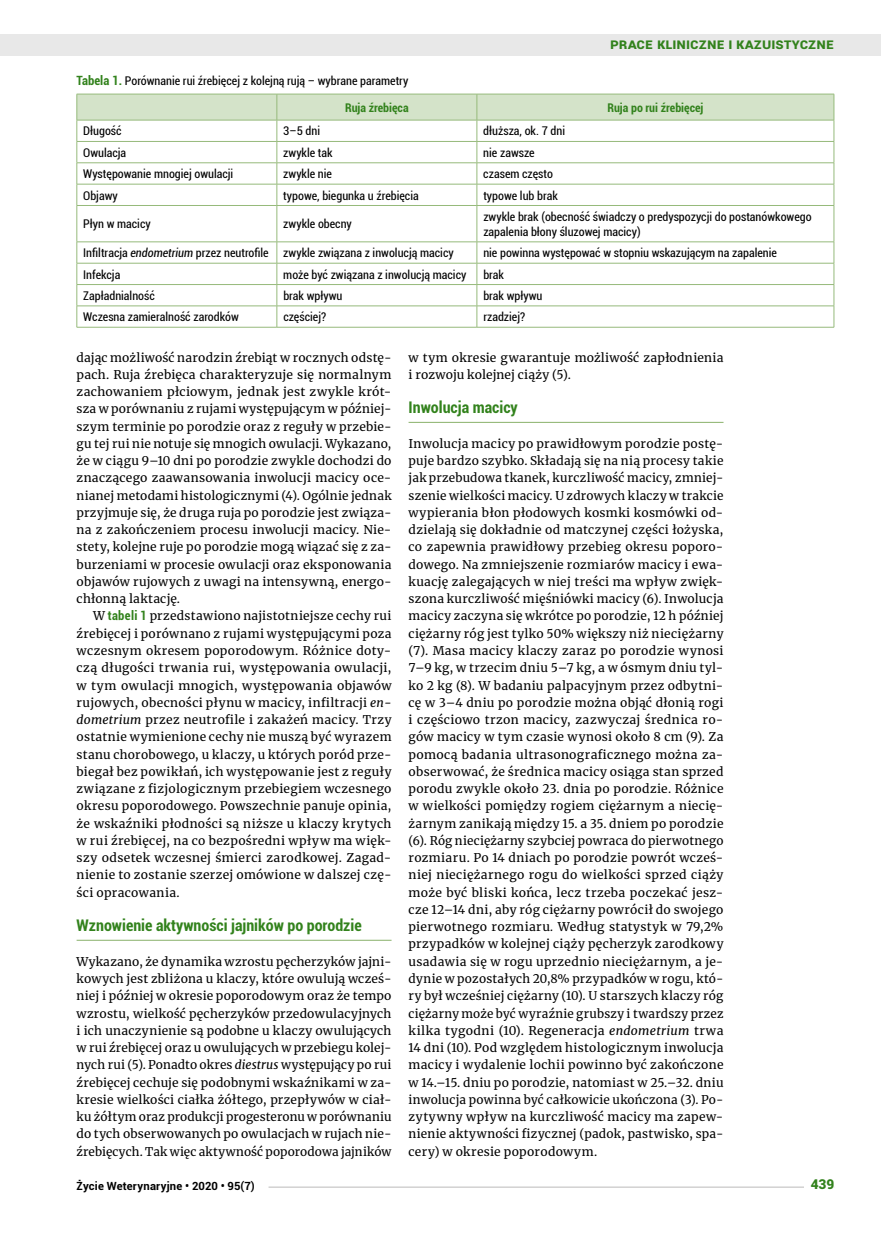
<style>
.page{position:relative;width:881px;height:1234px;background:#fff}
.page>*{position:absolute;margin:0;border:0;box-sizing:border-box;transform-origin:0 0}
.t1{font:700 condensed 16.05px "Roboto";color:#32821c}
.t2{font:700 15px "Roboto";color:#32821c}
.t3{font:900 13.5px "Roboto";color:#32821c}
.t4{font:12px/17.2px "Merriweather";letter-spacing:.02em;color:#000;text-align:justify}
.t5{font:condensed 12px/26.2px "Roboto";color:#000;text-align:right}
.t6{font:700 condensed 12px "Roboto";color:#32821c}
.t7{font:700 11.25px "Roboto";letter-spacing:.02em;color:#000}
.s1{font-weight:700;font-size:12.75px;color:#32821c}
.s2{font-weight:700;color:#32821c}
.s3{font-style:italic}
.s4{font-family:"Roboto";font-weight:700;font-stretch:condensed;font-size:12.75px;color:#32821c}
</style>
<div class="page">
<hr style="left:77px;top:939px;width:314px;height:1px;background:#96ba7b">
<hr style="left:408px;top:422px;width:315px;height:1px;background:#96ba7b">
<svg style="left:78px;top:206px;width:755px;height:121px"></svg>
<hr style="left:77px;top:205px;width:200px;height:1px;background:#96ba7b">
<hr style="left:277px;top:205px;width:199px;height:1px;background:#96ba7b">
<hr style="left:276px;top:206px;width:1px;height:35px;background:#96ba7b">
<hr style="left:476px;top:205px;width:357px;height:1px;background:#96ba7b">
<hr style="left:476px;top:206px;width:1px;height:35px;background:#96ba7b">
<hr style="left:77px;top:241px;width:200px;height:1px;background:#96ba7b">
<hr style="left:277px;top:241px;width:199px;height:1px;background:#96ba7b">
<hr style="left:476px;top:241px;width:357px;height:1px;background:#96ba7b">
<hr style="left:77px;top:263px;width:200px;height:1px;background:#96ba7b">
<hr style="left:277px;top:263px;width:199px;height:1px;background:#96ba7b">
<hr style="left:476px;top:263px;width:357px;height:1px;background:#96ba7b">
<hr style="left:77px;top:284px;width:200px;height:1px;background:#96ba7b">
<hr style="left:277px;top:284px;width:199px;height:1px;background:#96ba7b">
<hr style="left:476px;top:284px;width:357px;height:1px;background:#96ba7b">
<hr style="left:77px;top:305px;width:200px;height:1px;background:#96ba7b">
<hr style="left:277px;top:305px;width:199px;height:1px;background:#96ba7b">
<svg style="left:276px;top:242px;width:1px;height:85px"></svg>
<hr style="left:476px;top:305px;width:357px;height:1px;background:#96ba7b">
<svg style="left:476px;top:242px;width:1px;height:85px"></svg>
<hr style="left:77px;top:206px;width:1px;height:35px;background:#96ba7b">
<hr style="left:833px;top:206px;width:1px;height:35px;background:#96ba7b">
<svg style="left:77px;top:242px;width:1px;height:85px"></svg>
<svg style="left:833px;top:242px;width:1px;height:85px"></svg>
<hr style="left:77px;top:327px;width:200px;height:1px;background:#96ba7b">
<hr style="left:277px;top:327px;width:199px;height:1px;background:#96ba7b">
<hr style="left:476px;top:327px;width:357px;height:1px;background:#96ba7b">
<svg style="left:77px;top:94px;width:757px;height:111px"></svg>
<hr style="left:77px;top:120px;width:200px;height:1px;background:#96ba7b">
<hr style="left:277px;top:120px;width:199px;height:1px;background:#96ba7b">
<hr style="left:476px;top:120px;width:357px;height:1px;background:#96ba7b">
<div style="left:0;top:35px;width:880px;height:21px;background:#e8e8e8"></div>
<hr style="left:268px;top:1186px;width:565px;height:1px;background:#d2d1d1">
<div style="left:804px;top:1178px;width:29px;height:15px;background:#fff"></div>
<p class="t5" style="left:77px;top:67px;width:333px"><span class="s1">Tabela 1.</span> Porównanie rui źrebięcej z kolejną rują – wybrane parametry<br><span class="s2">Ruja źrebięca</span></p>
<p class="t2" style="left:610px;top:33px;width:225px">Prace kliniczne i kazuistyczne</p>
<p class="t6" style="left:607px;top:99px;width:97px">Ruja po rui źrebięcej</p>
<p class="t5" style="left:83px;top:118px;width:40px">Długość</p>
<p class="t5" style="left:283px;top:118px;width:38px">3–5 dni</p>
<p class="t5" style="left:483px;top:118px;width:83px">dłuższa, ok. 7 dni</p>
<p class="t5" style="left:83px;top:139px;width:45px">Owulacja</p>
<p class="t5" style="left:283px;top:139px;width:51px">zwykle tak</p>
<p class="t5" style="left:483px;top:139px;width:53px">nie zawsze</p>
<p class="t5" style="left:83px;top:160px;width:151px">Występowanie mnogiej owulacji</p>
<p class="t5" style="left:283px;top:160px;width:50px">zwykle nie</p>
<p class="t5" style="left:483px;top:160px;width:71px">czasem często</p>
<p class="t5" style="left:83px;top:182px;width:36px">Objawy</p>
<p class="t5" style="left:283px;top:182px;width:137px">typowe, biegunka u źrebięcia</p>
<p class="t5" style="left:483px;top:182px;width:76px">typowe lub brak</p>
<p class="t5" style="left:83px;top:210px;width:69px">Płyn w macicy</p>
<p class="t5" style="left:283px;top:210px;width:70px">zwykle obecny</p>
<p class="t5" style="left:483px;top:209px;width:330px;line-height:15px;text-align:left">zwykle brak (obecność świadczy o predyspozycji do postanówkowego zapalenia błony śluzowej macicy)</p>
<p class="t5" style="left:83px;top:239px;width:372px">Infiltracja <span class="s3">endometrium</span> przez neutrofile zwykle związana z inwolucją macicy</p>
<p class="t5" style="left:483px;top:239px;width:295px">nie powinna występować w stopniu wskazującym na zapalenie</p>
<p class="t5" style="left:83px;top:261px;width:39px">Infekcja</p>
<p class="t5" style="left:283px;top:261px;width:184px">może być związana z inwolucją macicy</p>
<p class="t5" style="left:483px;top:261px;width:22px">brak</p>
<p class="t5" style="left:83px;top:282px;width:73px">Zapładnialność</p>
<p class="t5" style="left:283px;top:282px;width:61px">brak wpływu</p>
<p class="t5" style="left:483px;top:282px;width:61px">brak wpływu</p>
<p class="t5" style="left:83px;top:303px;width:157px">Wczesna zamieralność zarodków</p>
<p class="t5" style="left:283px;top:303px;width:44px">częściej?</p>
<p class="t5" style="left:483px;top:303px;width:43px">rzadziej?</p>
<p class="t4" style="left:77px;top:348px;width:316px">dając możliwość narodzin źrebiąt w rocznych odstę&shy;pach. Ruja źrebięca charakteryzuje się normalnym zachowaniem płciowym, jednak jest zwykle krót&shy;sza w porównaniu z rujami występującym w później&shy;szym terminie po porodzie oraz z reguły w przebie&shy;gu tej rui nie notuje się mnogich owulacji. Wykazano, że w ciągu 9–10 dni po porodzie zwykle dochodzi do znaczącego zaawansowania inwolucji macicy oce&shy;nianej metodami histologicznymi (4). Ogólnie jednak przyjmuje się, że druga ruja po porodzie jest związa&shy;na z zakończeniem procesu inwolucji macicy. Nie&shy;stety, kolejne ruje po porodzie mogą wiązać się z za&shy;burzeniami w procesie owulacji oraz eksponowania objawów rujowych z uwagi na intensywną, energo&shy;chłonną laktację.</p>
<p class="t4" style="left:77px;top:607px;width:316px;text-indent:16px">W <span class="s4">tabeli 1</span> przedstawiono najistotniejsze cechy rui źrebięcej i porównano z rujami występującymi poza wczesnym okresem poporodowym. Różnice doty&shy;czą długości trwania rui, występowania owulacji, w tym owulacji mnogich, występowania objawów rujowych, obecności płynu w macicy, infiltracji <span class="s3">en&shy;dometrium</span> przez neutrofile i zakażeń macicy. Trzy ostatnie wymienione cechy nie muszą być wyrazem stanu chorobowego, u klaczy, u których poród prze&shy;biegał bez powikłań, ich występowanie jest z reguły związane z fizjologicznym przebiegiem wczesnego okresu poporodowego. Powszechnie panuje opinia, że wskaźniki płodności są niższe u klaczy krytych w rui źrebięcej, na co bezpośredni wpływ ma więk&shy;szy odsetek wczesnej śmierci zarodkowej. Zagad&shy;nienie to zostanie szerzej omówione w dalszej czę&shy;ści opracowania.</p>
<h1 class="t1" style="left:77px;top:914px;width:286px">Wznowienie aktywności jajników po porodzie</h1>
<p class="t4" style="left:77px;top:952px;width:316px">Wykazano, że dynamika wzrostu pęcherzyków jajni&shy;kowych jest zbliżona u klaczy, które owulują wcześ&shy;niej i później w okresie poporodowym oraz że tempo wzrostu, wielkość pęcherzyków przedowulacyjnych i ich unaczynienie są podobne u klaczy owulujących w rui źrebięcej oraz u owulujących w przebiegu kolej&shy;nych rui (5). Ponadto okres <span class="s3">diestrus</span> występujący po rui źrebięcej cechuje się podobnymi wskaźnikami w za&shy;kresie wielkości ciałka żółtego, przepływów w ciał&shy;ku żółtym oraz produkcji progesteronu w porównaniu do tych obserwowanych po owulacjach w rujach nie&shy;źrebięcych. Tak więc aktywność poporodowa jajników</p>
<p class="t4" style="left:408px;top:348px;width:316px">w tym okresie gwarantuje możliwość zapłodnienia i rozwoju kolejnej ciąży (5).</p>
<h1 class="t1" style="left:408px;top:396px;width:111px">Inwolucja macicy</h1>
<p class="t4" style="left:408px;top:434px;width:316px">Inwolucja macicy po prawidłowym porodzie postę&shy;puje bardzo szybko. Składają się na nią procesy takie jak przebudowa tkanek, kurczliwość macicy, zmniej&shy;szenie wielkości macicy. U zdrowych klaczy w trakcie wypierania błon płodowych kosmki kosmówki od&shy;dzielają się dokładnie od matczynej części łożyska, co zapewnia prawidłowy przebieg okresu poporo&shy;dowego. Na zmniejszenie rozmiarów macicy i ewa&shy;kuację zalegających w niej treści ma wpływ zwięk&shy;szona kurczliwość mięśniówki macicy (6). Inwolucja macicy zaczyna się wkrótce po porodzie, 12 h później ciężarny róg jest tylko 50% większy niż nieciężarny (7). Masa macicy klaczy zaraz po porodzie wynosi 7–9 kg, w trzecim dniu 5–7 kg, a w ósmym dniu tyl&shy;ko 2 kg (8). W badaniu palpacyjnym przez odbytni&shy;cę w 3–4 dniu po porodzie można objąć dłonią rogi i częściowo trzon macicy, zazwyczaj średnica ro&shy;gów macicy w tym czasie wynosi około 8 cm (9). Za pomocą badania ultrasonograficznego można za&shy;obserwować, że średnica macicy osiąga stan sprzed porodu zwykle około 23. dnia po porodzie. Różnice w wielkości pomiędzy rogiem ciężarnym a niecię&shy;żarnym zanikają między 15. a 35. dniem po porodzie (6). Róg nieciężarny szybciej powraca do pierwotnego rozmiaru. Po 14 dniach po porodzie powrót wcześ&shy;niej nieciężarnego rogu do wielkości sprzed ciąży może być bliski końca, lecz trzeba poczekać jesz&shy;cze 12–14 dni, aby róg ciężarny powrócił do swojego pierwotnego rozmiaru<span class="s3">.</span> Według statystyk w 79,2% przypadków w kolejnej ciąży pęcherzyk zarodkowy usadawia się w rogu uprzednio nieciężarnym, a je&shy;dynie w pozostałych 20,8% przypadków w rogu, któ&shy;ry był wcześniej ciężarny (10). U starszych klaczy róg ciężarny może być wyraźnie grubszy i twardszy przez kilka tygodni (10). Regeneracja <span class="s3">endometrium</span> trwa 14 dni (10). Pod względem histologicznym inwolucja macicy i wydalenie lochii powinno być zakończone w 14.–15. dniu po porodzie, natomiast w 25.–32. dniu inwolucja powinna być całkowicie ukończona (3). Po&shy;zytywny wpływ na kurczliwość macicy ma zapew&shy;nienie aktywności fizycznej (padok, pastwisko, spa&shy;cery) w okresie poporodowym.</p>
<p class="t7" style="left:77px;top:1177px;width:180px">Życie Weterynaryjne • 2020 • 95(7)</p>
<p class="t3" style="left:810px;top:1174px;width:25px">439</p>
</div>
